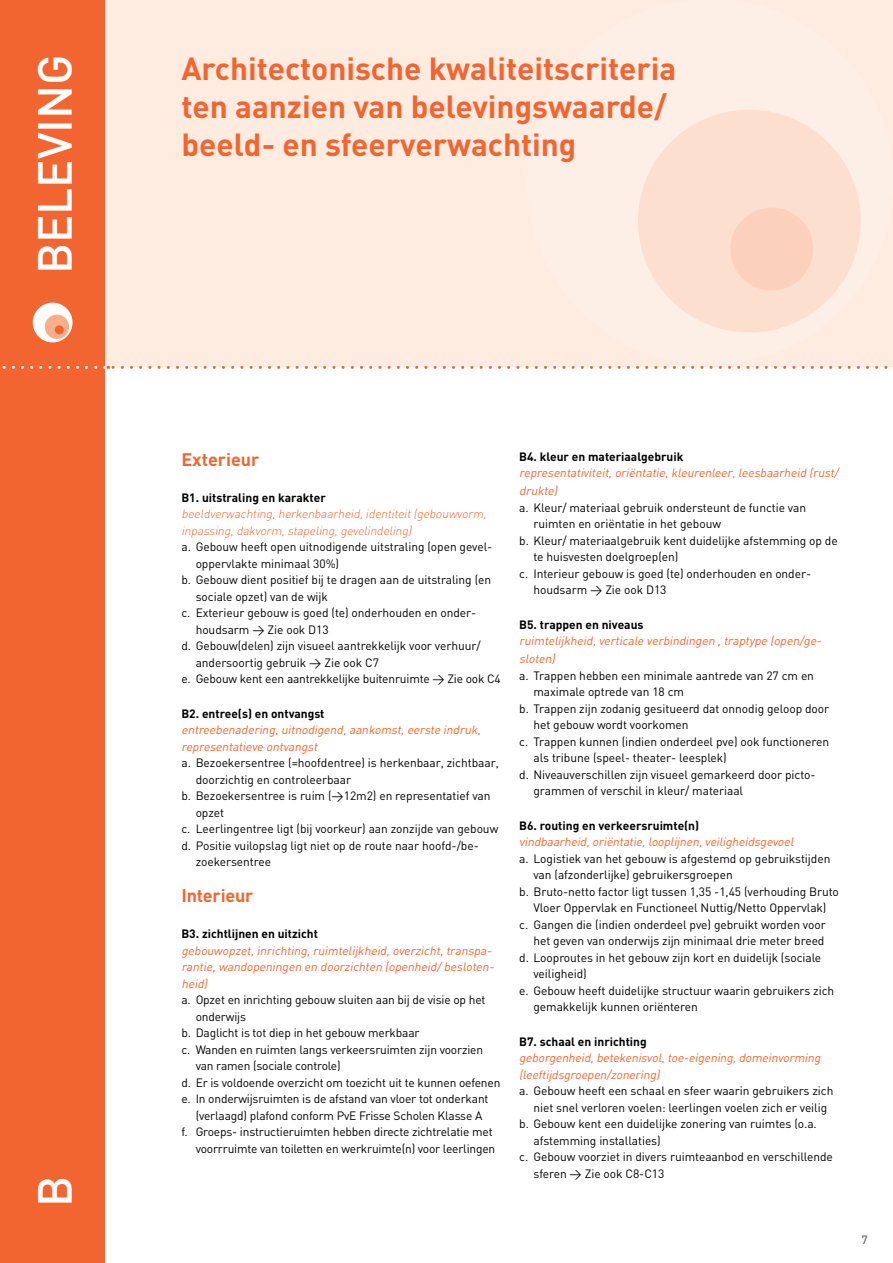
<style>
.page{position:relative;width:893px;height:1263px;background:#fff}
.page>*{position:absolute;margin:0;border:0;box-sizing:border-box;transform-origin:0 0}
.t1{font:500 47.1px "DIN";color:#fff}
.t2{font:700 31.5px/37.8px "DIN";color:#f26531}
.t3{font:700 18px "DIN";letter-spacing:-.005em;color:#f26531}
.t4{font:12px "DIN";letter-spacing:-.005em;color:#000}
.t5{font:italic 12px/16.5px "DIN";letter-spacing:-.01em;color:#f26531}
.t6{font:700 12px "DIN";color:#000}
.t7{font:italic 300 12px/16.5px "DIN";color:#f26531}
.t8{font:500 12px "DIN";color:#717073}
</style>
<div class="page">
<div style="left:105px;top:0;width:788px;height:367px;background:#feece1"></div>
<div style="left:0;top:0;width:104px;height:1263px;background:#f26531"></div>
<svg style="left:2px;top:366px;width:94px;height:3px"></svg>
<svg style="left:105px;top:366px;width:783px;height:3px"></svg>
<div style="left:33px;top:303px;width:40px;height:39px;background:#fff;border-radius:50%"></div>
<div style="left:45px;top:315px;width:24px;height:24px;background:#f9ae89;border-radius:50%"></div>
<div style="left:55px;top:325px;width:9px;height:9px;background:#f26531;border-radius:50%"></div>
<div style="left:638px;top:110px;width:223px;height:222px;background:#fddfcf;border-radius:50%"></div>
<div style="left:730px;top:208px;width:83px;height:82px;background:#fbd1be;border-radius:50%"></div>
<h1 class="t1" style="left:25px;top:274px;width:222px;rotate:-90deg">BELEVING</h1>
<h2 class="t2" style="left:181px;top:49px;width:496px">Architectonische kwaliteitscriteria ten aanzien van belevingswaarde/ beeld- en sfeerverwachting</h2>
<h1 class="t1" style="left:25px;top:1207px;width:33px;rotate:-90deg">B</h1>
<h3 class="t3" style="left:181px;top:447px;width:80px">Exterieur</h3>
<p class="t6" style="left:181px;top:489px;width:146px">B1. uitstraling en karakter</p>
<p class="t7" style="left:181px;top:505px;width:309px">beeldverwachting,herkenbaarheid,identiteit(gebouwvorm, inpassing,dakvorm,stapeling,gevelindeling)</p>
<p class="t4" style="left:181px;top:539px;width:312px">a. Gebouw heeft open uitnodigende uitstraling (open gevel-</p>
<p class="t4" style="left:196px;top:556px;width:145px">oppervlakte minimaal 30%)</p>
<p class="t4" style="left:181px;top:572px;width:311px">b. Gebouw dient positief bij te dragen aan de uitstraling (en</p>
<p class="t4" style="left:196px;top:589px;width:134px">sociale opzet) van de wijk</p>
<p class="t4" style="left:181px;top:605px;width:296px">c. Exterieur gebouw is goed (te) onderhouden en onder-</p>
<p class="t4" style="left:196px;top:622px;width:135px">houdsarm &gt; Zie ook D13</p>
<p class="t4" style="left:181px;top:638px;width:301px">d. Gebouw(delen) zijn visueel aantrekkelijk voor verhuur/</p>
<p class="t4" style="left:196px;top:655px;width:185px">andersoortig gebruik &gt; Zie ook C7</p>
<p class="t4" style="left:181px;top:671px;width:321px">e. Gebouw kent een aantrekkelijke buitenruimte &gt; Zie ook C4</p>
<p class="t6" style="left:181px;top:705px;width:145px">B2. entree(s) en ontvangst</p>
<p class="t5" style="left:181px;top:721px;width:303px">entreebenadering,uitnodigend,aankomst,eerste indruk, representatieve ontvangst</p>
<p class="t4" style="left:181px;top:755px;width:319px">a. Bezoekersentree (=hoofdentree) is herkenbaar, zichtbaar,</p>
<p class="t4" style="left:196px;top:772px;width:157px">doorzichtig en controleerbaar</p>
<p class="t4" style="left:181px;top:788px;width:311px">b. Bezoekersentree is ruim (&gt;12m2) en representatief van</p>
<p class="t4" style="left:196px;top:805px;width:30px">opzet</p>
<p class="t4" style="left:181px;top:821px;width:318px">c. Leerlingentree ligt (bij voorkeur) aan zonzijde van gebouw</p>
<p class="t4" style="left:181px;top:838px;width:299px">d. Positie vuilopslag ligt niet op de route naar hoofd-/be-</p>
<p class="t4" style="left:196px;top:854px;width:77px">zoekersentree</p>
<h3 class="t3" style="left:181px;top:884px;width:74px">Interieur</h3>
<p class="t6" style="left:181px;top:926px;width:138px">B3. zichtlijnen en uitzicht</p>
<p class="t5" style="left:181px;top:942px;width:317px">gebouwopzet,inrichting,ruimtelijkheid,overzicht,transpa&shy;rantie,wandopeningen en doorzichten (openheid/besloten&shy;heid)</p>
<p class="t4" style="left:181px;top:992px;width:306px">a. Opzet en inrichting gebouw sluiten aan bij de visie op het</p>
<p class="t4" style="left:196px;top:1009px;width:52px">onderwijs</p>
<p class="t4" style="left:181px;top:1025px;width:240px">b. Daglicht is tot diep in het gebouw merkbaar</p>
<p class="t4" style="left:181px;top:1042px;width:303px">c. Wanden en ruimten langs verkeersruimten zijn voorzien</p>
<p class="t4" style="left:196px;top:1058px;width:147px">van ramen (sociale controle)</p>
<p class="t4" style="left:181px;top:1075px;width:320px">d. Er is voldoende overzicht om toezicht uit te kunnen oefenen</p>
<p class="t4" style="left:181px;top:1091px;width:309px">e. In onderwijsruimten is de afstand van vloer tot onderkant</p>
<p class="t4" style="left:196px;top:1108px;width:288px">(verlaagd) plafond conform PvE Frisse Scholen Klasse A</p>
<p class="t4" style="left:181px;top:1124px;width:313px">f. Groeps- instructieruimten hebben directe zichtrelatie met</p>
<p class="t4" style="left:196px;top:1141px;width:301px">voorrruimte van toiletten en werkruimte(n) voor leerlingen</p>
<p class="t6" style="left:519px;top:448px;width:166px">B4. kleur en materiaalgebruik</p>
<p class="t5" style="left:519px;top:464px;width:323px;line-height:18px">representativiteit,oriëntatie,kleurenleer,leesbaarheid (rust/ drukte)</p>
<p class="t4" style="left:519px;top:500px;width:288px">a. Kleur/ materiaal gebruik ondersteunt de functie van</p>
<p class="t4" style="left:533px;top:516px;width:189px">ruimten en oriëntatie in het gebouw</p>
<p class="t4" style="left:519px;top:533px;width:320px">b. Kleur/ materiaalgebruik kent duidelijke afstemming op de</p>
<p class="t4" style="left:533px;top:549px;width:146px">te huisvesten doelgroep(en)</p>
<p class="t4" style="left:519px;top:566px;width:293px">c. Interieur gebouw is goed (te) onderhouden en onder-</p>
<p class="t4" style="left:533px;top:582px;width:135px">houdsarm &gt; Zie ook D13</p>
<p class="t6" style="left:519px;top:617px;width:126px">B5. trappen en niveaus</p>
<p class="t5" style="left:519px;top:632px;width:306px;line-height:18px">ruimtelijkheid,verticale verbindingen ,traptype (open/ge&shy;sloten)</p>
<p class="t4" style="left:519px;top:668px;width:296px">a. Trappen hebben een minimale aantrede van 27 cm en</p>
<p class="t4" style="left:533px;top:684px;width:152px">maximale optrede van 18 cm</p>
<p class="t4" style="left:519px;top:701px;width:312px">b. Trappen zijn zodanig gesitueerd dat onnodig geloop door</p>
<p class="t4" style="left:533px;top:717px;width:157px">het gebouw wordt voorkomen</p>
<p class="t4" style="left:519px;top:734px;width:311px">c. Trappen kunnen (indien onderdeel pve) ook functioneren</p>
<p class="t4" style="left:533px;top:750px;width:195px">als tribune (speel- theater- leesplek)</p>
<p class="t4" style="left:519px;top:767px;width:298px">d. Niveauverschillen zijn visueel gemarkeerd door picto-</p>
<p class="t4" style="left:533px;top:783px;width:211px">grammen of verschil in kleur/ materiaal</p>
<p class="t6" style="left:519px;top:818px;width:181px">B6. routing en verkeersruimte(n)</p>
<p class="t5" style="left:519px;top:833px;width:279px">vindbaarheid,oriëntatie,looplijnen,veiligheidsgevoel</p>
<p class="t4" style="left:519px;top:851px;width:313px">a. Logistiek van het gebouw is afgestemd op gebruikstijden</p>
<p class="t4" style="left:533px;top:867px;width:201px">van (afzonderlijke) gebruikersgroepen</p>
<p class="t4" style="left:519px;top:884px;width:321px">b. Bruto-netto factor ligt tussen 1,35 -1,45 (verhouding Bruto</p>
<p class="t4" style="left:533px;top:900px;width:295px">Vloer Oppervlak en Functioneel Nuttig/Netto Oppervlak)</p>
<p class="t4" style="left:519px;top:917px;width:308px">c. Gangen die (indien onderdeel pve) gebruikt worden voor</p>
<p class="t4" style="left:533px;top:933px;width:293px">het geven van onderwijs zijn minimaal drie meter breed</p>
<p class="t4" style="left:519px;top:950px;width:304px">d. Looproutes in het gebouw zijn kort en duidelijk (sociale</p>
<p class="t4" style="left:533px;top:966px;width:55px">veiligheid)</p>
<p class="t4" style="left:519px;top:983px;width:317px">e. Gebouw heeft duidelijke structuur waarin gebruikers zich</p>
<p class="t4" style="left:533px;top:999px;width:166px">gemakkelijk kunnen oriënteren</p>
<p class="t6" style="left:519px;top:1034px;width:129px">B7. schaal en inrichting</p>
<p class="t5" style="left:519px;top:1049px;width:305px">geborgenheid,betekenisvol,toe-eigening,domeinvorming (leeftijdsgroepen/zonering)</p>
<p class="t4" style="left:519px;top:1083px;width:316px">a. Gebouw heeft een schaal en sfeer waarin gebruikers zich</p>
<p class="t4" style="left:533px;top:1100px;width:295px">niet snel verloren voelen: leerlingen voelen zich er veilig</p>
<p class="t4" style="left:519px;top:1116px;width:299px">b. Gebouw kent een duidelijke zonering van ruimtes (o.a.</p>
<p class="t4" style="left:533px;top:1133px;width:129px">afstemming installaties)</p>
<p class="t4" style="left:519px;top:1149px;width:315px">c. Gebouw voorziet in divers ruimteaanbod en verschillende</p>
<p class="t4" style="left:533px;top:1166px;width:132px">sferen &gt; Zie ook C8-C13</p>
<p class="t8" style="left:861px;top:1231px;width:8px">7</p>
</div>
